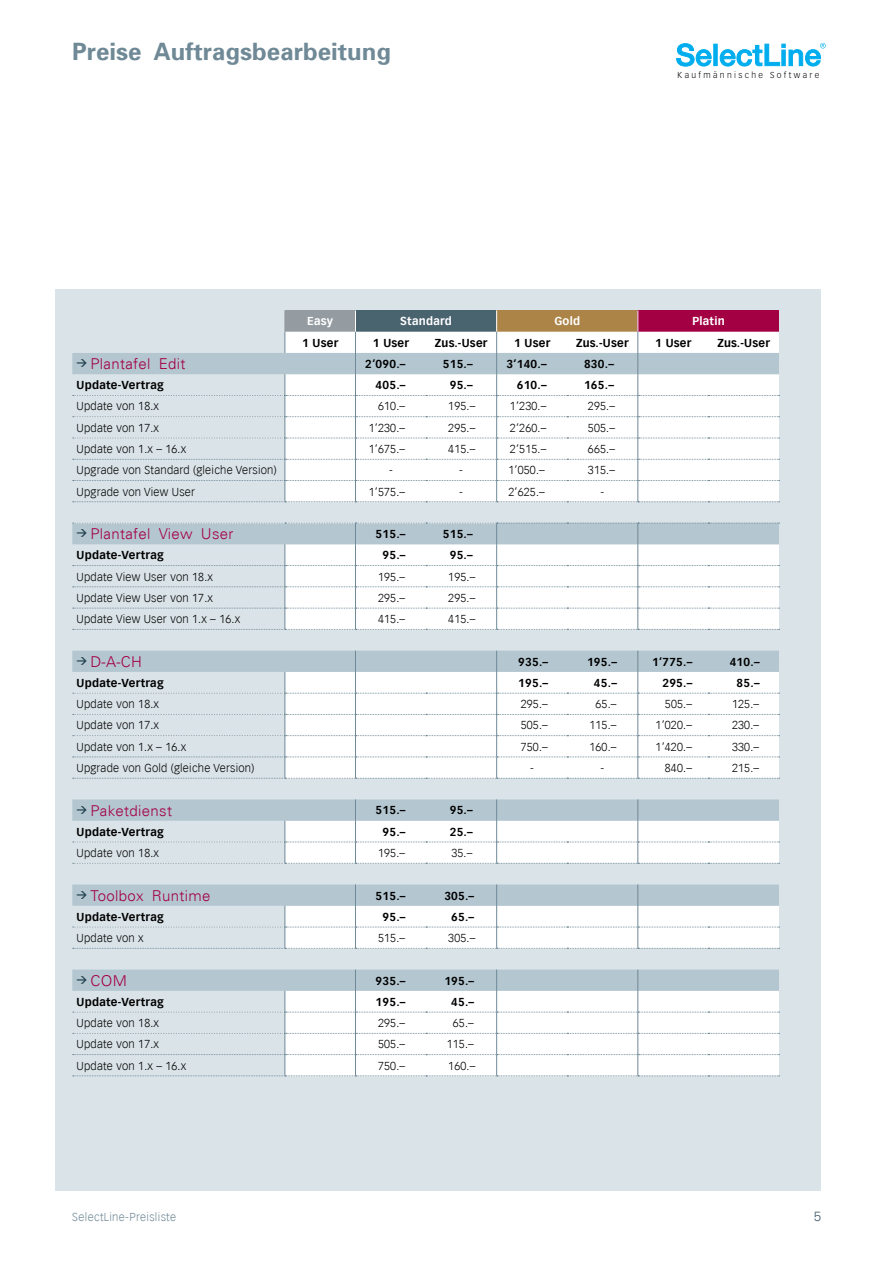
<style>
.page{position:relative;width:893px;height:1263px;background:#fff}
.page>*{position:absolute;margin:0;border:0;box-sizing:border-box;transform-origin:0 0}
.t1{font:700 24px "Univers";color:#6f8996}
.t2{font:300 15px "Univers";letter-spacing:.02em;color:#a30043}
.t3{font:300 13.5px "Univers";color:#49636f}
.t4{font:300 11.25px "Vectora LH";letter-spacing:.02em;color:#000}
.t5{font:700 11.25px "Vectora LH";letter-spacing:.02em;color:#000}
.t6{font:700 11.25px "Vectora LH";letter-spacing:.02em;color:#fff}
.t7{font:300 11.25px "Vectora LH";letter-spacing:.03em;color:#6f8996}
.t8{font:300 8.55px "Vectora LH";letter-spacing:.28em;color:#000}
</style>
<div class="page">
<div style="left:55px;top:289px;width:766px;height:902px;background:#dae3e8"></div>
<svg style="left:73px;top:799px;width:707px;height:65px"></svg>
<svg style="left:73px;top:310px;width:707px;height:192px"></svg>
<svg style="left:73px;top:523px;width:707px;height:107px"></svg>
<svg style="left:73px;top:651px;width:707px;height:128px"></svg>
<svg style="left:73px;top:884px;width:707px;height:65px"></svg>
<svg style="left:73px;top:969px;width:707px;height:107px"></svg>
<svg style="left:676px;top:43px;width:36px;height:24px"></svg>
<hr style="left:714px;top:44px;width:3px;height:22px;background:#00aeef">
<svg style="left:720px;top:43px;width:106px;height:23px"></svg>
<h1 class="t1" style="left:72px;top:36px;width:320px">Preise Auftragsbearbeitung</h1>
<p class="t8" style="left:678px;top:70px;width:143px">Kaufmännische Software</p>
<p class="t6" style="left:307px;top:315px;width:27px">Easy</p>
<p class="t6" style="left:400px;top:315px;width:53px">Standard</p>
<p class="t6" style="left:554px;top:315px;width:27px">Gold</p>
<p class="t6" style="left:692px;top:315px;width:34px">Platin</p>
<p class="t5" style="left:302px;top:336px;width:38px">1 User</p>
<p class="t5" style="left:373px;top:336px;width:38px">1 User</p>
<p class="t5" style="left:435px;top:336px;width:54px">Zus.-User</p>
<p class="t5" style="left:514px;top:336px;width:38px">1 User</p>
<p class="t5" style="left:576px;top:336px;width:54px">Zus.-User</p>
<p class="t5" style="left:655px;top:336px;width:38px">1 User</p>
<p class="t5" style="left:717px;top:336px;width:54px">Zus.-User</p>
<h2 class="t2" style="left:77px;top:355px;width:110px"><sup>&gt;</sup> Plantafel Edit</h2>
<p class="t5" style="left:365px;top:357px;width:42px">2‘090.–</p>
<p class="t5" style="left:443px;top:357px;width:31px">515.–</p>
<p class="t5" style="left:506px;top:357px;width:42px">3‘140.–</p>
<p class="t5" style="left:584px;top:357px;width:31px">830.–</p>
<p class="t5" style="left:77px;top:378px;width:89px">Update-Vertrag</p>
<p class="t5" style="left:376px;top:378px;width:31px">405.–</p>
<p class="t5" style="left:450px;top:378px;width:25px">95.–</p>
<p class="t5" style="left:517px;top:378px;width:31px">610.–</p>
<p class="t5" style="left:584px;top:378px;width:31px">165.–</p>
<p class="t4" style="left:77px;top:400px;width:84px">Update von 18.x</p>
<p class="t4" style="left:378px;top:400px;width:29px">610.–</p>
<p class="t4" style="left:448px;top:400px;width:29px">195.–</p>
<p class="t4" style="left:510px;top:400px;width:38px">1‘230.–</p>
<p class="t4" style="left:588px;top:400px;width:29px">295.–</p>
<p class="t4" style="left:77px;top:421px;width:84px">Update von 17.x</p>
<p class="t4" style="left:369px;top:421px;width:38px">1‘230.–</p>
<p class="t4" style="left:448px;top:421px;width:29px">295.–</p>
<p class="t4" style="left:510px;top:421px;width:38px">2‘260.–</p>
<p class="t4" style="left:588px;top:421px;width:29px">505.–</p>
<p class="t4" style="left:77px;top:442px;width:111px">Update von 1.x – 16.x</p>
<p class="t4" style="left:369px;top:442px;width:38px">1‘675.–</p>
<p class="t4" style="left:448px;top:442px;width:29px">415.–</p>
<p class="t4" style="left:510px;top:442px;width:38px">2‘515.–</p>
<p class="t4" style="left:588px;top:442px;width:29px">665.–</p>
<p class="t4" style="left:77px;top:464px;width:202px">Upgrade von Standard (gleiche Version)</p>
<p class="t4" style="left:389px;top:464px;width:4px">-</p>
<p class="t4" style="left:508px;top:464px;width:38px">1‘050.–</p>
<p class="t4" style="left:588px;top:464px;width:29px">315.–</p>
<p class="t4" style="left:77px;top:485px;width:120px">Upgrade von View User</p>
<p class="t4" style="left:369px;top:485px;width:38px">1‘575.–</p>
<p class="t4" style="left:459px;top:485px;width:4px">-</p>
<p class="t4" style="left:508px;top:485px;width:38px">2‘625.–</p>
<p class="t4" style="left:600px;top:485px;width:4px">-</p>
<h2 class="t2" style="left:77px;top:525px;width:159px"><sup>&gt;</sup> Plantafel View User</h2>
<p class="t5" style="left:376px;top:527px;width:31px">515.–</p>
<p class="t5" style="left:443px;top:527px;width:31px">515.–</p>
<p class="t5" style="left:77px;top:548px;width:89px">Update-Vertrag</p>
<p class="t5" style="left:383px;top:548px;width:25px">95.–</p>
<p class="t5" style="left:450px;top:548px;width:25px">95.–</p>
<p class="t4" style="left:77px;top:570px;width:138px">Update View User von 18.x</p>
<p class="t4" style="left:378px;top:570px;width:29px">195.–</p>
<p class="t4" style="left:448px;top:570px;width:29px">195.–</p>
<p class="t4" style="left:77px;top:591px;width:138px">Update View User von 17.x</p>
<p class="t4" style="left:378px;top:591px;width:29px">295.–</p>
<p class="t4" style="left:448px;top:591px;width:29px">295.–</p>
<p class="t4" style="left:77px;top:613px;width:165px">Update View User von 1.x – 16.x</p>
<p class="t4" style="left:378px;top:613px;width:29px">415.–</p>
<p class="t4" style="left:448px;top:613px;width:29px">415.–</p>
<h2 class="t2" style="left:77px;top:652px;width:67px"><sup>&gt;</sup> D-A-CH</h2>
<p class="t5" style="left:518px;top:655px;width:31px">935.–</p>
<p class="t5" style="left:587px;top:655px;width:31px">195.–</p>
<p class="t5" style="left:652px;top:655px;width:42px">1‘775.–</p>
<p class="t5" style="left:730px;top:655px;width:31px">410.–</p>
<p class="t5" style="left:77px;top:676px;width:89px">Update-Vertrag</p>
<p class="t5" style="left:518px;top:676px;width:31px">195.–</p>
<p class="t5" style="left:594px;top:676px;width:25px">45.–</p>
<p class="t5" style="left:662px;top:676px;width:31px">295.–</p>
<p class="t5" style="left:737px;top:676px;width:25px">85.–</p>
<p class="t4" style="left:77px;top:698px;width:84px">Update von 18.x</p>
<p class="t4" style="left:521px;top:698px;width:29px">295.–</p>
<p class="t4" style="left:595px;top:698px;width:22px">65.–</p>
<p class="t4" style="left:665px;top:698px;width:29px">505.–</p>
<p class="t4" style="left:732px;top:698px;width:29px">125.–</p>
<p class="t4" style="left:77px;top:719px;width:84px">Update von 17.x</p>
<p class="t4" style="left:521px;top:719px;width:29px">505.–</p>
<p class="t4" style="left:589px;top:719px;width:29px">115.–</p>
<p class="t4" style="left:656px;top:719px;width:38px">1‘020.–</p>
<p class="t4" style="left:732px;top:719px;width:29px">230.–</p>
<p class="t4" style="left:76px;top:740px;width:111px">Update von 1.x – 16.x</p>
<p class="t4" style="left:521px;top:740px;width:29px">750.–</p>
<p class="t4" style="left:589px;top:740px;width:29px">160.–</p>
<p class="t4" style="left:656px;top:740px;width:38px">1‘420.–</p>
<p class="t4" style="left:732px;top:740px;width:29px">330.–</p>
<p class="t4" style="left:76px;top:761px;width:179px">Upgrade von Gold (gleiche Version)</p>
<p class="t4" style="left:530px;top:761px;width:4px">-</p>
<p class="t4" style="left:665px;top:761px;width:29px">840.–</p>
<p class="t4" style="left:732px;top:761px;width:29px">215.–</p>
<h2 class="t2" style="left:77px;top:801px;width:97px"><sup>&gt;</sup> Paketdienst</h2>
<p class="t5" style="left:376px;top:804px;width:31px">515.–</p>
<p class="t5" style="left:450px;top:804px;width:25px">95.–</p>
<p class="t5" style="left:77px;top:825px;width:89px">Update-Vertrag</p>
<p class="t5" style="left:383px;top:825px;width:25px">95.–</p>
<p class="t5" style="left:450px;top:825px;width:25px">25.–</p>
<p class="t4" style="left:77px;top:846px;width:84px">Update von 18.x</p>
<p class="t4" style="left:378px;top:846px;width:29px">195.–</p>
<p class="t4" style="left:451px;top:846px;width:22px">35.–</p>
<h2 class="t2" style="left:77px;top:886px;width:135px"><sup>&gt;</sup> Toolbox Runtime</h2>
<p class="t5" style="left:376px;top:889px;width:31px">515.–</p>
<p class="t5" style="left:444px;top:889px;width:31px">305.–</p>
<p class="t5" style="left:77px;top:910px;width:89px">Update-Vertrag</p>
<p class="t5" style="left:383px;top:910px;width:25px">95.–</p>
<p class="t5" style="left:451px;top:910px;width:25px">65.–</p>
<p class="t4" style="left:77px;top:931px;width:69px">Update von x</p>
<p class="t4" style="left:378px;top:931px;width:29px">515.–</p>
<p class="t4" style="left:448px;top:931px;width:29px">305.–</p>
<h2 class="t2" style="left:77px;top:971px;width:52px"><sup>&gt;</sup> COM</h2>
<p class="t5" style="left:376px;top:974px;width:31px">935.–</p>
<p class="t5" style="left:444px;top:974px;width:31px">195.–</p>
<p class="t5" style="left:77px;top:995px;width:89px">Update-Vertrag</p>
<p class="t5" style="left:376px;top:995px;width:31px">195.–</p>
<p class="t5" style="left:451px;top:995px;width:25px">45.–</p>
<p class="t4" style="left:77px;top:1016px;width:84px">Update von 18.x</p>
<p class="t4" style="left:378px;top:1016px;width:29px">295.–</p>
<p class="t4" style="left:453px;top:1016px;width:22px">65.–</p>
<p class="t4" style="left:77px;top:1038px;width:84px">Update von 17.x</p>
<p class="t4" style="left:378px;top:1038px;width:29px">505.–</p>
<p class="t4" style="left:447px;top:1038px;width:29px">115.–</p>
<p class="t4" style="left:77px;top:1059px;width:111px">Update von 1.x – 16.x</p>
<p class="t4" style="left:378px;top:1059px;width:29px">750.–</p>
<p class="t4" style="left:448px;top:1059px;width:29px">160.–</p>
<p class="t7" style="left:72px;top:1210px;width:105px">SelectLine-Preisliste</p>
<p class="t3" style="left:814px;top:1208px;width:9px">5</p>
</div>
